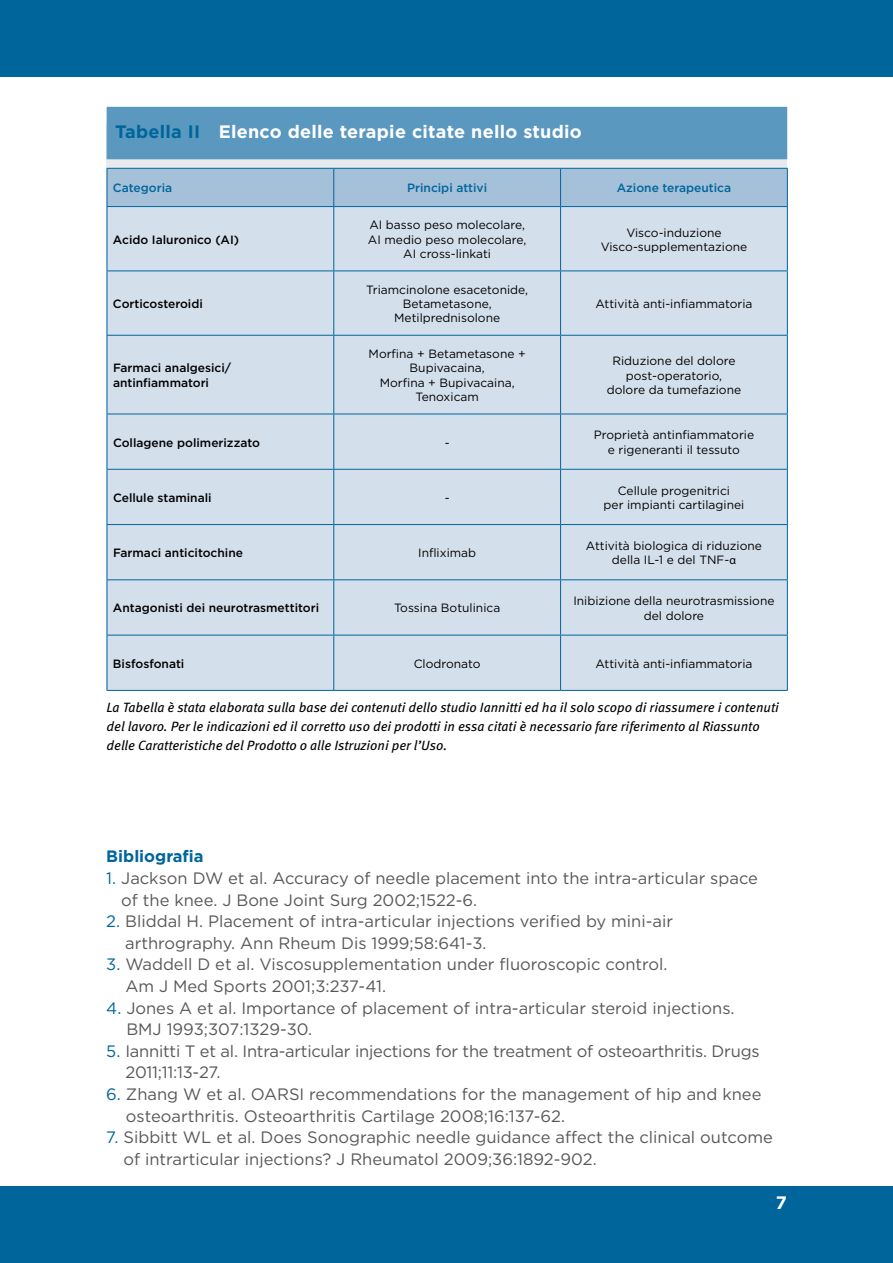
<style>
.page{position:relative;width:893px;height:1263px;background:#fff}
.page>*{position:absolute;margin:0;border:0;box-sizing:border-box;transform-origin:0 0}
.t1{font:700 18px "Gotham";letter-spacing:.015em;color:#fff}
.t2{font:16.5px/21.6px "Gotham";color:#58585a}
.t3{font:700 16.5px "Gotham";color:#00659b}
.t4{font:italic 13.5px/18.8px "Meta Pro";color:#000}
.t5{font:12px/14.4px "Gotham";color:#000;text-align:center}
.t6{font:500 12px/14.4px "Gotham";color:#000}
.t7{font:500 12px "Gotham";color:#00659b}
.s1{color:#00659b}
.s2{font-family:"Myriad Pro"}
</style>
<div class="page">
<div style="left:0;top:1186px;width:893px;height:77px;background:#00659b"></div>
<div style="left:0;top:0;width:893px;height:77px;background:#00659b"></div>
<div style="left:107px;top:107px;width:680px;height:52px;background:#5a98c0"></div>
<div style="left:108px;top:169px;width:679px;height:37px;background:#a5c0d9"></div>
<div style="left:108px;top:207px;width:679px;height:483px;background:#d4dfec"></div>
<hr style="left:107px;top:169px;width:1px;height:37px;background:#00659b">
<hr style="left:107px;top:168px;width:227px;height:1px;background:#00659b">
<hr style="left:333px;top:169px;width:1px;height:37px;background:#00659b">
<hr style="left:334px;top:168px;width:227px;height:1px;background:#00659b">
<hr style="left:560px;top:169px;width:1px;height:37px;background:#00659b">
<hr style="left:561px;top:168px;width:227px;height:1px;background:#00659b">
<hr style="left:787px;top:169px;width:1px;height:37px;background:#00659b">
<hr style="left:107px;top:207px;width:1px;height:63px;background:#00659b">
<hr style="left:107px;top:206px;width:227px;height:1px;background:#00659b">
<hr style="left:333px;top:207px;width:1px;height:63px;background:#00659b">
<hr style="left:560px;top:207px;width:1px;height:63px;background:#00659b">
<hr style="left:787px;top:207px;width:1px;height:63px;background:#00659b">
<hr style="left:334px;top:206px;width:227px;height:1px;background:#00659b">
<hr style="left:561px;top:206px;width:227px;height:1px;background:#00659b">
<hr style="left:107px;top:271px;width:1px;height:64px;background:#00659b">
<hr style="left:107px;top:270px;width:227px;height:1px;background:#00659b">
<hr style="left:333px;top:271px;width:1px;height:64px;background:#00659b">
<hr style="left:560px;top:271px;width:1px;height:64px;background:#00659b">
<hr style="left:787px;top:271px;width:1px;height:64px;background:#00659b">
<hr style="left:334px;top:270px;width:227px;height:1px;background:#00659b">
<hr style="left:561px;top:270px;width:227px;height:1px;background:#00659b">
<hr style="left:107px;top:336px;width:1px;height:78px;background:#00659b">
<hr style="left:107px;top:414px;width:1px;height:55px;background:#00659b">
<hr style="left:107px;top:470px;width:1px;height:54px;background:#00659b">
<hr style="left:107px;top:525px;width:1px;height:54px;background:#00659b">
<hr style="left:107px;top:580px;width:1px;height:55px;background:#00659b">
<hr style="left:107px;top:635px;width:1px;height:55px;background:#00659b">
<hr style="left:107px;top:335px;width:227px;height:1px;background:#00659b">
<hr style="left:333px;top:336px;width:1px;height:78px;background:#00659b">
<hr style="left:560px;top:336px;width:1px;height:78px;background:#00659b">
<hr style="left:787px;top:336px;width:1px;height:78px;background:#00659b">
<hr style="left:333px;top:414px;width:1px;height:55px;background:#00659b">
<hr style="left:560px;top:414px;width:1px;height:55px;background:#00659b">
<hr style="left:787px;top:414px;width:1px;height:55px;background:#00659b">
<hr style="left:333px;top:470px;width:1px;height:54px;background:#00659b">
<hr style="left:560px;top:470px;width:1px;height:54px;background:#00659b">
<hr style="left:787px;top:470px;width:1px;height:54px;background:#00659b">
<hr style="left:333px;top:525px;width:1px;height:54px;background:#00659b">
<hr style="left:560px;top:525px;width:1px;height:54px;background:#00659b">
<hr style="left:787px;top:525px;width:1px;height:54px;background:#00659b">
<hr style="left:333px;top:580px;width:1px;height:55px;background:#00659b">
<hr style="left:560px;top:580px;width:1px;height:55px;background:#00659b">
<hr style="left:787px;top:580px;width:1px;height:55px;background:#00659b">
<hr style="left:333px;top:635px;width:1px;height:55px;background:#00659b">
<hr style="left:560px;top:635px;width:1px;height:55px;background:#00659b">
<hr style="left:787px;top:635px;width:1px;height:55px;background:#00659b">
<hr style="left:334px;top:335px;width:227px;height:1px;background:#00659b">
<hr style="left:561px;top:335px;width:227px;height:1px;background:#00659b">
<hr style="left:107px;top:414px;width:227px;height:1px;background:#00659b">
<hr style="left:107px;top:469px;width:227px;height:1px;background:#00659b">
<hr style="left:107px;top:524px;width:227px;height:1px;background:#00659b">
<hr style="left:107px;top:579px;width:227px;height:1px;background:#00659b">
<hr style="left:107px;top:635px;width:227px;height:1px;background:#00659b">
<hr style="left:107px;top:690px;width:227px;height:1px;background:#00659b">
<hr style="left:334px;top:414px;width:227px;height:1px;background:#00659b">
<hr style="left:561px;top:414px;width:227px;height:1px;background:#00659b">
<hr style="left:334px;top:469px;width:227px;height:1px;background:#00659b">
<hr style="left:561px;top:469px;width:227px;height:1px;background:#00659b">
<hr style="left:334px;top:524px;width:227px;height:1px;background:#00659b">
<hr style="left:561px;top:524px;width:227px;height:1px;background:#00659b">
<hr style="left:334px;top:579px;width:227px;height:1px;background:#00659b">
<hr style="left:561px;top:579px;width:227px;height:1px;background:#00659b">
<hr style="left:334px;top:635px;width:227px;height:1px;background:#00659b">
<hr style="left:561px;top:635px;width:227px;height:1px;background:#00659b">
<hr style="left:334px;top:690px;width:227px;height:1px;background:#00659b">
<hr style="left:561px;top:690px;width:227px;height:1px;background:#00659b">
<p class="t1" style="left:115px;top:121px;width:468px"><span class="s1">Tabella II</span> Elenco delle terapie citate nello studio</p>
<p class="t7" style="left:113px;top:181px;width:61px">Categoria</p>
<p class="t7" style="left:407px;top:181px;width:82px">Principi attivi</p>
<p class="t7" style="left:617px;top:181px;width:116px">Azione terapeutica</p>
<p class="t6" style="left:113px;top:232px;width:128px">Acido Ialuronico (AI)</p>
<p class="t6" style="left:113px;top:296px;width:91px">Corticosteroidi</p>
<p class="t6" style="left:113px;top:361px;width:120px">Farmaci analgesici/ antinfiammatori</p>
<p class="t5" style="left:368px;top:218px;width:160px">AI basso peso molecolare,<br>AI medio peso molecolare,<br>AI cross-linkati</p>
<p class="t5" style="left:601px;top:225px;width:148px">Visco-induzione<br>Visco-supplementazione</p>
<p class="t5" style="left:366px;top:282px;width:163px">Triamcinolone esacetonide,<br>Betametasone,<br>Metilprednisolone</p>
<p class="t5" style="left:595px;top:296px;width:158px">Attività anti-infiammatoria</p>
<p class="t5" style="left:369px;top:346px;width:159px">Morfina + Betametasone +<br>Bupivacaina,<br>Morfina + Bupivacaina,<br>Tenoxicam</p>
<p class="t5" style="left:607px;top:354px;width:136px">Riduzione del dolore post-operatorio, dolore da tumefazione</p>
<p class="t6" style="left:113px;top:435px;width:148px">Collagene polimerizzato</p>
<p class="t5" style="left:445px;top:435px;width:6px">-</p>
<p class="t5" style="left:594px;top:428px;width:162px">Proprietà antinfiammatorie e rigeneranti il tessuto</p>
<p class="t6" style="left:113px;top:490px;width:100px">Cellule staminali</p>
<p class="t5" style="left:445px;top:490px;width:6px">-</p>
<p class="t5" style="left:604px;top:483px;width:142px">Cellule progenitrici<br>per impianti cartilaginei</p>
<p class="t6" style="left:113px;top:545px;width:132px">Farmaci anticitochine</p>
<p class="t5" style="left:418px;top:545px;width:59px">Infliximab</p>
<p class="t5" style="left:586px;top:538px;width:178px">Attività biologica di riduzione della IL-1 e del TNF-<span class="s2">α</span></p>
<p class="t6" style="left:113px;top:601px;width:208px">Antagonisti dei neurotrasmettitori</p>
<p class="t5" style="left:394px;top:601px;width:108px">Tossina Botulinica</p>
<p class="t5" style="left:573px;top:594px;width:203px">Inibizione della neurotrasmissione del dolore</p>
<p class="t6" style="left:113px;top:656px;width:73px">Bisfosfonati</p>
<p class="t5" style="left:414px;top:656px;width:68px">Clodronato</p>
<p class="t5" style="left:595px;top:656px;width:158px">Attività anti-infiammatoria</p>
<p class="t4" style="left:107px;top:698px;width:674px">La Tabella è stata elaborata sulla base dei contenuti dello studio Iannitti ed ha il solo scopo di riassumere i contenuti del lavoro. Per le indicazioni ed il corretto uso dei prodotti in essa citati è necessario fare riferimento al Riassunto delle Caratteristiche del Prodotto o alle Istruzioni per l’Uso.</p>
<p class="t3" style="left:106px;top:847px;width:99px">Bibliografia</p>
<p class="t2" style="left:121px;top:867px;width:638px;text-indent:-15px"><span class="s1">1.</span> Jackson DW et al. Accuracy of needle placement into the intra-articular space of the knee. J Bone Joint Surg 2002;1522-6.</p>
<p class="t2" style="left:125px;top:910px;width:549px;text-indent:-19px"><span class="s1">2.</span> Bliddal H. Placement of intra-articular injections verified by mini-air arthrography. Ann Rheum Dis 1999;58:641-3.</p>
<p class="t2" style="left:125px;top:953px;width:544px;text-indent:-19px"><span class="s1">3.</span> Waddell D et al. Viscosupplementation under fluoroscopic control.<br>Am J Med Sports 2001;3:237-41.</p>
<p class="t2" style="left:126px;top:997px;width:610px;text-indent:-20px"><span class="s1">4.</span> Jones A et al. Importance of placement of intra-articular steroid injections.<br>BMJ 1993;307:1329-30.</p>
<p class="t2" style="left:125px;top:1040px;width:636px;text-indent:-19px"><span class="s1">5.</span> Iannitti T et al. Intra-articular injections for the treatment of osteoarthritis. Drugs<br>2011;11:13-27.</p>
<p class="t2" style="left:126px;top:1083px;width:637px;text-indent:-20px"><span class="s1">6.</span> Zhang W et al. OARSI recommendations for the management of hip and knee osteoarthritis. Osteoarthritis Cartilage 2008;16:137-62.</p>
<p class="t2" style="left:123px;top:1126px;width:651px;text-indent:-17px"><span class="s1">7.</span> Sibbitt WL et al. Does Sonographic needle guidance affect the clinical outcome of intrarticular injections? J Rheumatol 2009;36:1892-902.</p>
<p class="t1" style="left:776px;top:1193px;width:13px">7</p>
</div>
